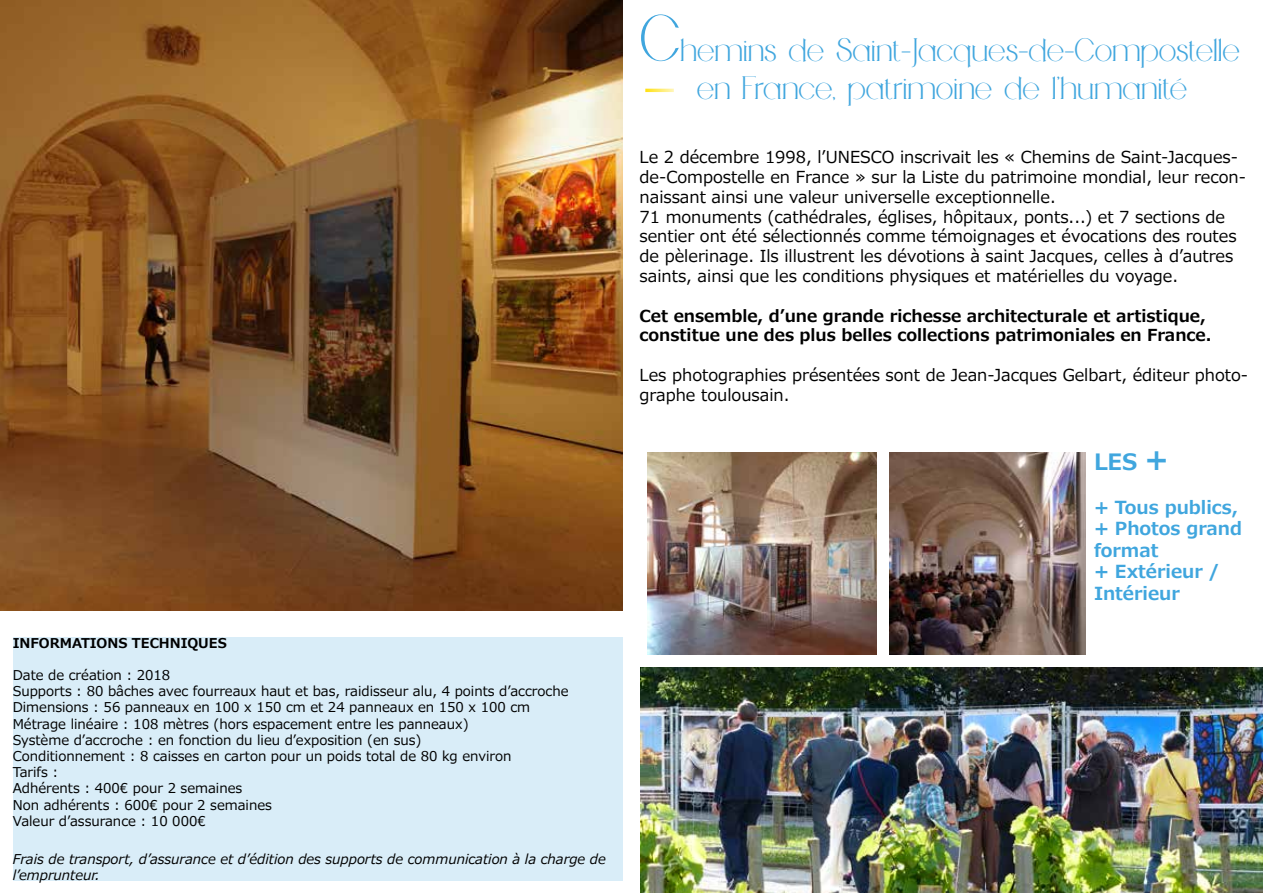
<style>
.page{position:relative;width:1263px;height:893px;background:#fff}
.page>*{position:absolute;margin:0;border:0;box-sizing:border-box;transform-origin:0 0}
.t1{font:30px "Medhurst";letter-spacing:.005em;color:#40a6de}
.t2{font:700 22.5px "Meiryo";color:#40a6de}
.t3{font:700 18px/21.6px "Meiryo";color:#40a6de}
.t4{font:16.5px/19.8px "Meiryo";color:#000}
.t5{font:700 16.5px/19.8px "Meiryo";color:#000}
.t6{font:13.5px/16.2px "Meiryo";color:#000}
.t7{font:italic 13.5px/16.2px "Meiryo";color:#000}
.t8{font:700 13.5px "Meiryo";color:#000}
.s1{font-size:60px}
.s2{font-size:28.5px}
</style>
<div class="page">
<div style="left:13px;top:637px;width:609px;height:243px;background:#d9edf8"></div>
<img style="left:0;top:0;width:622px;height:610px">
<img style="left:647px;top:453px;width:230px;height:202px">
<img style="left:889px;top:453px;width:196px;height:202px">
<img style="left:640px;top:668px;width:623px;height:225px">
<p class="t8" style="left:13px;top:633px;width:215px">INFORMATIONS TECHNIQUES</p>
<p class="t6" style="left:13px;top:668px;width:557px">Date de création : 2018<br>Supports : 80 bâches avec fourreaux haut et bas, raidisseur alu, 4 points d’accroche Dimensions : 56 panneaux en 100 x 150 cm et 24 panneaux en 150 x 100 cm Métrage linéaire : 108 mètres (hors espacement entre les panneaux)<br>Système d’accroche : en fonction du lieu d’exposition (en sus)<br>Conditionnement : 8 caisses en carton pour un poids total de 80 kg environ<br>Tarifs :<br>Adhérents : 400€ pour 2 semaines<br>Non adhérents : 600€ pour 2 semaines<br>Valeur d’assurance : 10 000€</p>
<p class="t7" style="left:13px;top:851px;width:595px">Frais de transport, d’assurance et d’édition des supports de communication à la charge de l’emprunteur.</p>
<h1 class="t1" style="left:640px;top:33px;width:602px"><span class="s1">C</span>hemins de Saint-Jacques-de-Compostelle</h1>
<h1 class="t1" style="left:697px;top:71px;width:492px">en France, patrimoine de l’humanité</h1>
<p class="t4" style="left:640px;top:148px;width:608px">Le 2 décembre 1998, l’UNESCO inscrivait les « Chemins de Saint-Jacques&shy;de-Compostelle en France » sur la Liste du patrimoine mondial, leur recon&shy;naissant ainsi une valeur universelle exceptionnelle.<br>71 monuments (cathédrales, églises, hôpitaux, ponts...) et 7 sections de sentier ont été sélectionnés comme témoignages et évocations des routes de pèlerinage. Ils illustrent les dévotions à saint Jacques, celles à d’autres saints, ainsi que les conditions physiques et matérielles du voyage.</p>
<p class="t5" style="left:640px;top:307px;width:573px">Cet ensemble, d’une grande richesse architecturale et artistique, constitue une des plus belles collections patrimoniales en France.</p>
<p class="t4" style="left:640px;top:366px;width:610px">Les photographies présentées sont de Jean-Jacques Gelbart, éditeur photo&shy;graphe toulousain.</p>
<h2 class="t2" style="left:1094px;top:446px;width:76px">LES <span class="s2">+</span></h2>
<p class="t3" style="left:1094px;top:497px;width:150px">+ Tous publics, + Photos grand format<br>+ Extérieur /<br>Intérieur</p>
</div>
